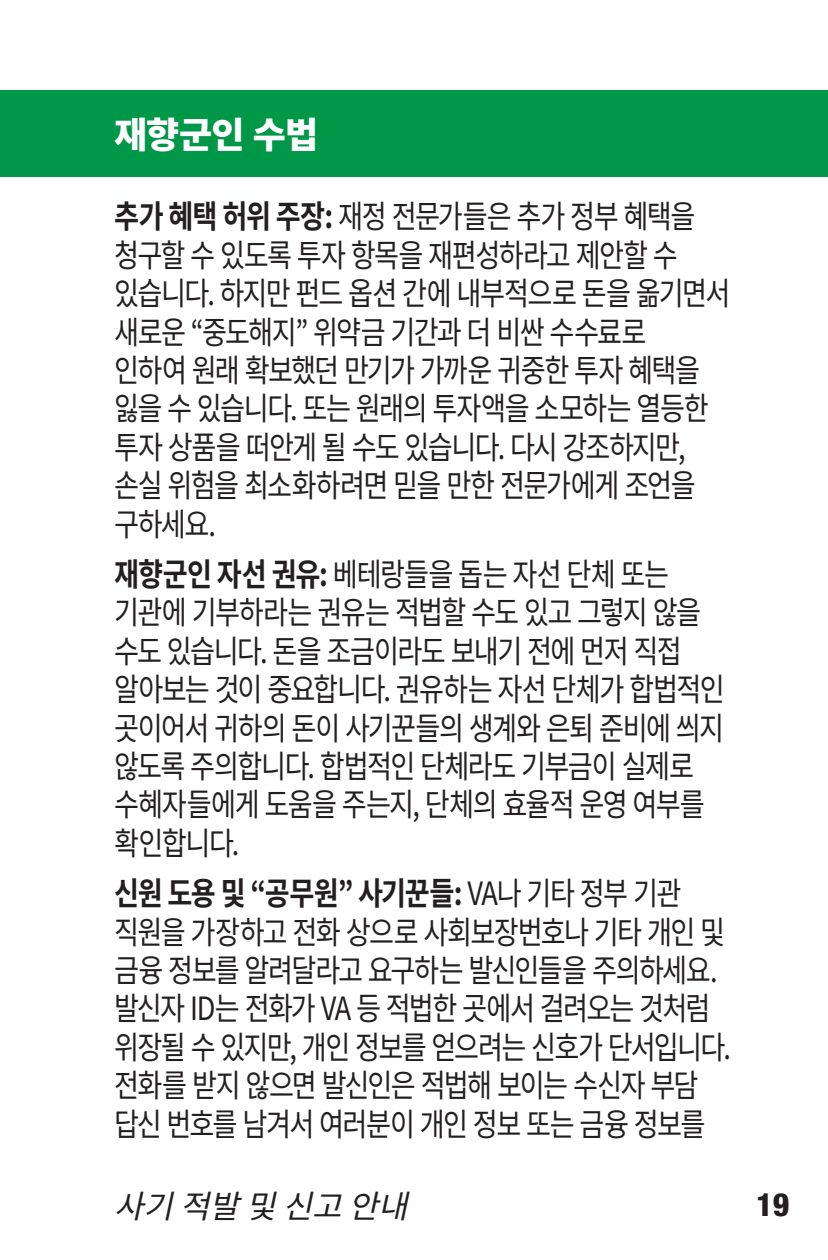
<style>
.page{position:relative;width:828px;height:1260px;background:#fff}
.page>*{position:absolute;margin:0;border:0;box-sizing:border-box;transform-origin:0 0}
.t1{font:800 36px "Source Han Sans KR";letter-spacing:-.02em;color:#fff}
.t2{font:32px/38.4px "Source Han Sans KR";letter-spacing:-.055em;color:#231f20;scale:.85 1}
.t3{font:italic 32px "Source Han Sans KR";color:#231f20}
.t4{font:800 condensed 32px "Helvetica Neue LT Std";color:#231f20}
.s1{font-weight:700}
</style>
<div class="page">
<div style="left:0;top:90px;width:828px;height:86px;background:#009748"></div>
<p class="t1" style="left:114px;top:114px;width:206px">재향군인 수법</p>
<p class="t2" style="left:114px;top:198px;width:727px"><span class="s1">추가 혜택 허위 주장:</span> 재정 전문가들은 추가 정부 혜택을 청구할 수 있도록 투자 항목을 재편성하라고 제안할 수 있습니다. 하지만 펀드 옵션 간에 내부적으로 돈을 옮기면서 새로운 “중도해지” 위약금 기간과 더 비싼 수수료로<br>인하여 원래 확보했던 만기가 가까운 귀중한 투자 혜택을 잃을 수 있습니다. 또는 원래의 투자액을 소모하는 열등한 투자 상품을 떠안게 될 수도 있습니다. 다시 강조하지만, 손실 위험을 최소화하려면 믿을 만한 전문가에게 조언을 구하세요.</p>
<p class="t2" style="left:114px;top:556px;width:720px"><span class="s1">재향군인 자선 권유:</span> 베테랑들을 돕는 자선 단체 또는 기관에 기부하라는 권유는 적법할 수도 있고 그렇지 않을 수도 있습니다. 돈을 조금이라도 보내기 전에 먼저 직접 알아보는 것이 중요합니다. 권유하는 자선 단체가 합법적인 곳이어서 귀하의 돈이 사기꾼들의 생계와 은퇴 준비에 씌지 않도록 주의합니다. 합법적인 단체라도 기부금이 실제로 수혜자들에게 도움을 주는지, 단체의 효율적 운영 여부를 확인합니다.</p>
<p class="t2" style="left:114px;top:875px;width:727px"><span class="s1">신원 도용 및 “공무원” 사기꾼들:</span> VA나 기타 정부 기관 직원을 가장하고 전화 상으로 사회보장번호나 기타 개인 및 금융 정보를 알려달라고 요구하는 발신인들을 주의하세요. 발신자 ID는 전화가 VA 등 적법한 곳에서 걸려오는 것처럼 위장될 수 있지만, 개인 정보를 얻으려는 신호가 단서입니다. 전화를 받지 않으면 발신인은 적법해 보이는 수신자 부담 답신 번호를 남겨서 여러분이 개인 정보 또는 금융 정보를</p>
<p class="t3" style="left:114px;top:1188px;width:315px">사기적발및신고안내</p>
<p class="t4" style="left:756px;top:1185px;width:35px">19</p>
</div>
